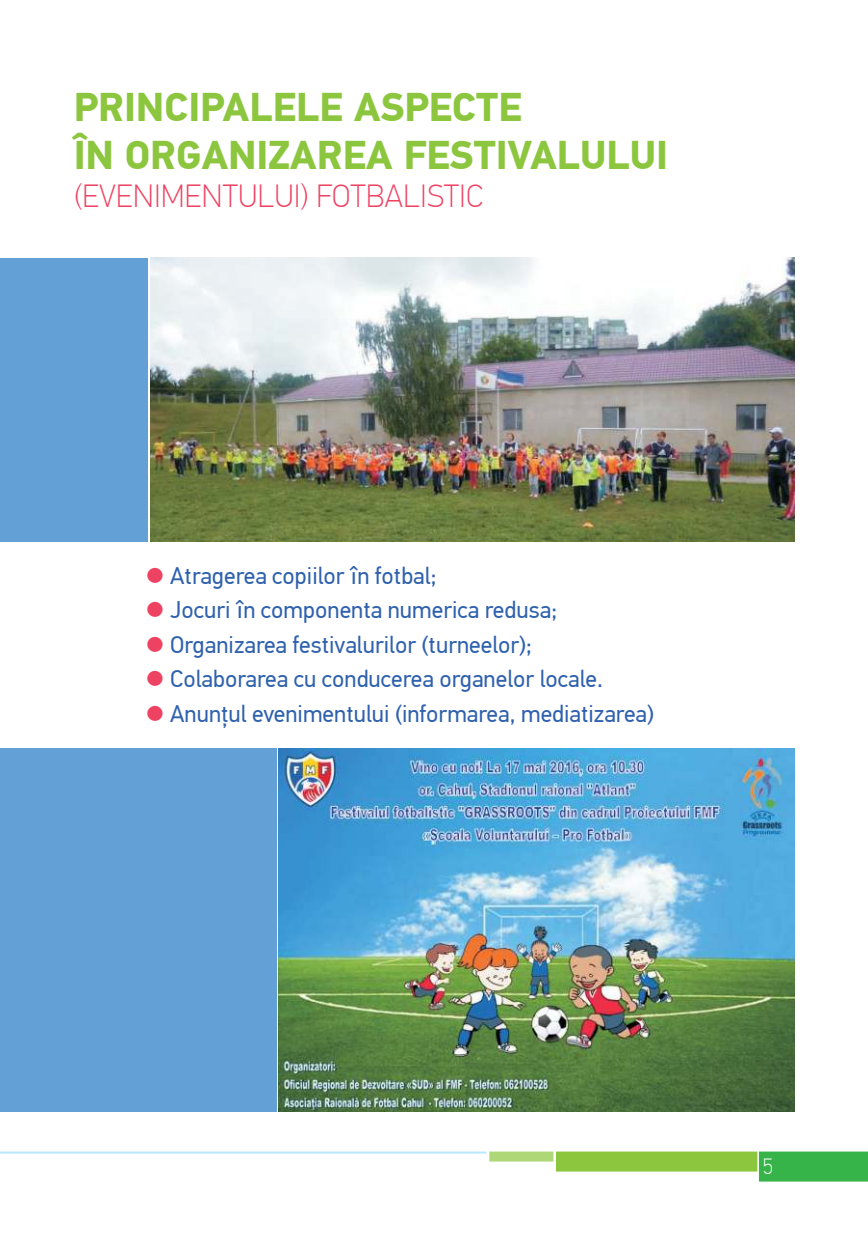
<style>
.page{position:relative;width:868px;height:1248px;background:#fff}
.page>*{position:absolute;margin:0;border:0;box-sizing:border-box;transform-origin:0 0}
.t1{font:700 40px/48px "PF Din Text Pro";color:#8cc63e}
.t2{font:100 32px "PF Din Text Pro";color:#ee4262}
.t3{font:24px "PF Din Text Pro";color:#2f61ad}
.t4{font:100 22px "PF Din Text Pro";color:#fff}
.s1{color:#ee4262}
</style>
<div class="page">
<div style="left:556px;top:1151px;width:201px;height:20px;background:#8cc63e"></div>
<div style="left:758px;top:1151px;width:109px;height:30px;background:#37b449"></div>
<hr style="left:0;top:1151px;width:486px;height:2px;background:#6dcff6">
<div style="left:489px;top:1151px;width:64px;height:10px;background:#aed778"></div>
<div style="left:0;top:748px;width:276px;height:363px;background:#62a0d6"></div>
<div style="left:0;top:258px;width:147px;height:283px;background:#62a0d6"></div>
<img style="left:150px;top:258px;width:644px;height:283px">
<img style="left:278px;top:748px;width:516px;height:363px">
<h1 class="t1" style="left:74px;top:84px;width:595px">PRINCIPALELE ASPECTE<br>ÎN ORGANIZAREA FESTIVALULUI</h1>
<h2 class="t2" style="left:74px;top:178px;width:410px">(EVENIMENTULUI) FOTBALISTIC</h2>
<p class="t3" style="left:145px;top:561px;width:293px"><span class="s1">●</span> Atragerea copiilor în fotbal;</p>
<p class="t3" style="left:145px;top:596px;width:414px"><span class="s1">●</span> Jocuri în componenta numerica redusa;</p>
<p class="t3" style="left:145px;top:630px;width:389px"><span class="s1">●</span> Organizarea festivalurilor (turneelor);</p>
<p class="t3" style="left:145px;top:665px;width:460px"><span class="s1">●</span> Colaborarea cu conducerea organelor locale.</p>
<p class="t3" style="left:145px;top:699px;width:511px"><span class="s1">●</span> Anunţul evenimentului (informarea, mediatizarea)</p>
<p class="t4" style="left:762px;top:1153px;width:12px">5</p>
</div>
